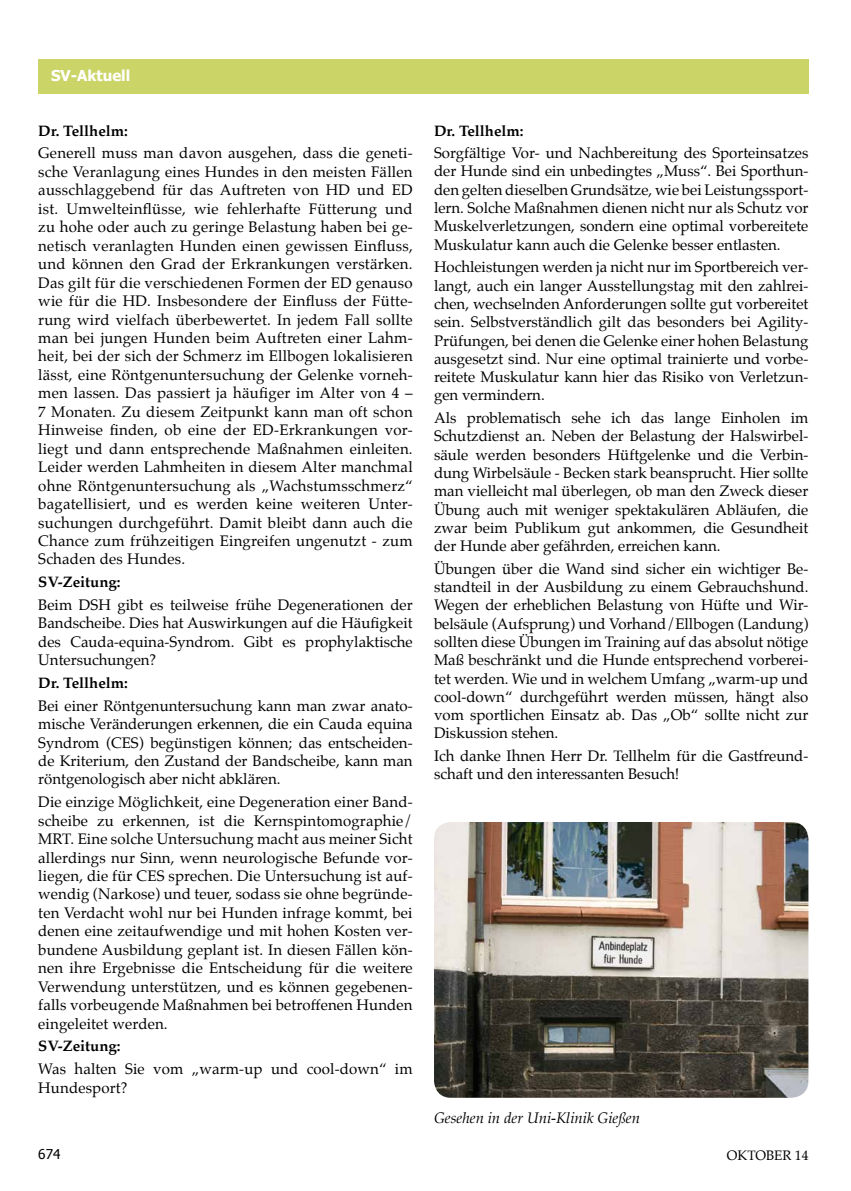
<style>
.page{position:relative;width:851px;height:1191px;background:#fff}
.page>*{position:absolute;margin:0;border:0;box-sizing:border-box;transform-origin:0 0}
.t1{font:15px/18.5px "Palatino";color:#000;text-align:justify}
.t2{font:700 15px "Palatino";color:#000}
.t3{font:italic 15px "Palatino";color:#000}
.t4{font:700 15px "Tahoma";color:#fff}
.t5{font:13.5px "Palatino";color:#000}
.t6{font:13.5px "Tahoma";color:#000}
</style>
<div class="page">
<div style="left:38px;top:60px;width:770px;height:34px;background:#cbd466"></div>
<img style="left:434px;top:822px;width:374px;height:275px">
<p class="t4" style="left:51px;top:66px;width:81px">SV-Aktuell</p>
<p class="t2" style="left:38px;top:118px;width:91px">Dr. Tellhelm:</p>
<p class="t1" style="left:38px;top:144px;width:376px">Generell muss man davon ausgehen, dass die geneti&shy;sche Veranlagung eines Hundes in den meisten Fällen ausschlaggebend für das Auftreten von HD und ED ist. Umwelteinflüsse, wie fehlerhafte Fütterung und zu hohe oder auch zu geringe Belastung haben bei ge&shy;netisch veranlagten Hunden einen gewissen Einfluss, und können den Grad der Erkrankungen verstärken.<br>Das gilt für die verschiedenen Formen der ED genauso wie für die HD. Insbesondere der Einfluss der Fütte&shy;rung wird vielfach überbewertet. In jedem Fall sollte man bei jungen Hunden beim Auftreten einer Lahm&shy;heit, bei der sich der Schmerz im Ellbogen lokalisieren lässt, eine Röntgenuntersuchung der Gelenke vorneh&shy;men lassen. Das passiert ja häufiger im Alter von 4 – 7 Monaten. Zu diesem Zeitpunkt kann man oft schon Hinweise finden, ob eine der ED-Erkrankungen vor&shy;liegt und dann entsprechende Maßnahmen einleiten.<br>Leider werden Lahmheiten in diesem Alter manchmal ohne Röntgenuntersuchung als „Wachstumsschmerz“ bagatellisiert, und es werden keine weiteren Unter&shy;suchungen durchgeführt. Damit bleibt dann auch die Chance zum frühzeitigen Eingreifen ungenutzt - zum Schaden des Hundes.</p>
<p class="t2" style="left:38px;top:569px;width:84px">SV-Zeitung:</p>
<p class="t1" style="left:38px;top:595px;width:376px">Beim DSH gibt es teilweise frühe Degenerationen der Bandscheibe. Dies hat Auswirkungen auf die Häufigkeit des Cauda-equina-Syndrom. Gibt es prophylaktische Untersuchungen?</p>
<p class="t2" style="left:38px;top:670px;width:91px">Dr. Tellhelm:</p>
<p class="t1" style="left:38px;top:696px;width:376px">Bei einer Röntgenuntersuchung kann man zwar anato&shy;mische Veränderungen erkennen, die ein Cauda equina Syndrom (CES) begünstigen können; das entscheiden&shy;de Kriterium, den Zustand der Bandscheibe, kann man röntgenologisch aber nicht abklären.</p>
<p class="t1" style="left:38px;top:792px;width:376px">Die einzige Möglichkeit, eine Degeneration einer Band&shy;scheibe zu erkennen, ist die Kernspintomographie/ MRT. Eine solche Untersuchung macht aus meiner Sicht allerdings nur Sinn, wenn neurologische Befunde vor&shy;liegen, die für CES sprechen. Die Untersuchung ist auf&shy;wendig (Narkose) und teuer, sodass sie ohne begründe&shy;ten Verdacht wohl nur bei Hunden infrage kommt, bei denen eine zeitaufwendige und mit hohen Kosten ver&shy;bundene Ausbildung geplant ist. In diesen Fällen kön&shy;nen ihre Ergebnisse die Entscheidung für die weitere Verwendung unterstützen, und es können gegebenen&shy;falls vorbeugende Maßnahmen bei betroffenen Hunden eingeleitet werden.</p>
<p class="t2" style="left:38px;top:1033px;width:84px">SV-Zeitung:</p>
<p class="t1" style="left:38px;top:1059px;width:376px">Was halten Sie vom „warm-up und cool-down“ im<br>Hundesport?</p>
<p class="t2" style="left:434px;top:118px;width:91px">Dr. Tellhelm:</p>
<p class="t1" style="left:434px;top:144px;width:376px">Sorgfältige Vor- und Nachbereitung des Sporteinsatzes der Hunde sind ein unbedingtes „Muss“. Bei Sporthun&shy;den gelten dieselben Grundsätze, wie bei Leistungssport&shy;lern. Solche Maßnahmen dienen nicht nur als Schutz vor Muskelverletzungen, sondern eine optimal vorbereitete Muskulatur kann auch die Gelenke besser entlasten.</p>
<p class="t1" style="left:434px;top:258px;width:376px">Hochleistungen werden ja nicht nur im Sportbereich ver&shy;langt, auch ein langer Ausstellungstag mit den zahlrei&shy;chen, wechselnden Anforderungen sollte gut vorbereitet sein. Selbstverständlich gilt das besonders bei Agility-Prüfungen, bei denen die Gelenke einer hohen Belastung ausgesetzt sind. Nur eine optimal trainierte und vorbe&shy;reitete Muskulatur kann hier das Risiko von Verletzun&shy;gen vermindern.</p>
<p class="t1" style="left:434px;top:408px;width:376px">Als problematisch sehe ich das lange Einholen im Schutzdienst an. Neben der Belastung der Halswirbel&shy;säule werden besonders Hüftgelenke und die Verbin&shy;dung Wirbelsäule - Becken stark beansprucht. Hier sollte man vielleicht mal überlegen, ob man den Zweck dieser Übung auch mit weniger spektakulären Abläufen, die zwar beim Publikum gut ankommen, die Gesundheit der Hunde aber gefährden, erreichen kann.</p>
<p class="t1" style="left:434px;top:559px;width:376px">Übungen über die Wand sind sicher ein wichtiger Be&shy;standteil in der Ausbildung zu einem Gebrauchshund.<br>Wegen der erheblichen Belastung von Hüfte und Wir&shy;belsäule (Aufsprung) und Vorhand/Ellbogen (Landung) sollten diese Übungen im Training auf das absolut nötige Maß beschränkt und die Hunde entsprechend vorberei&shy;tet werden. Wie und in welchem Umfang „warm-up und cool-down“ durchgeführt werden müssen, hängt also vom sportlichen Einsatz ab. Das „Ob“ sollte nicht zur Diskussion stehen.</p>
<p class="t1" style="left:434px;top:746px;width:376px">Ich danke Ihnen Herr Dr. Tellhelm für die Gastfreund&shy;schaft und den interessanten Besuch!</p>
<p class="t3" style="left:434px;top:1105px;width:207px">Gesehen in der Uni-Klinik Gießen</p>
<p class="t6" style="left:38px;top:1145px;width:24px">674</p>
<p class="t5" style="left:726px;top:1143px;width:83px">OKTOBER 14</p>
</div>
